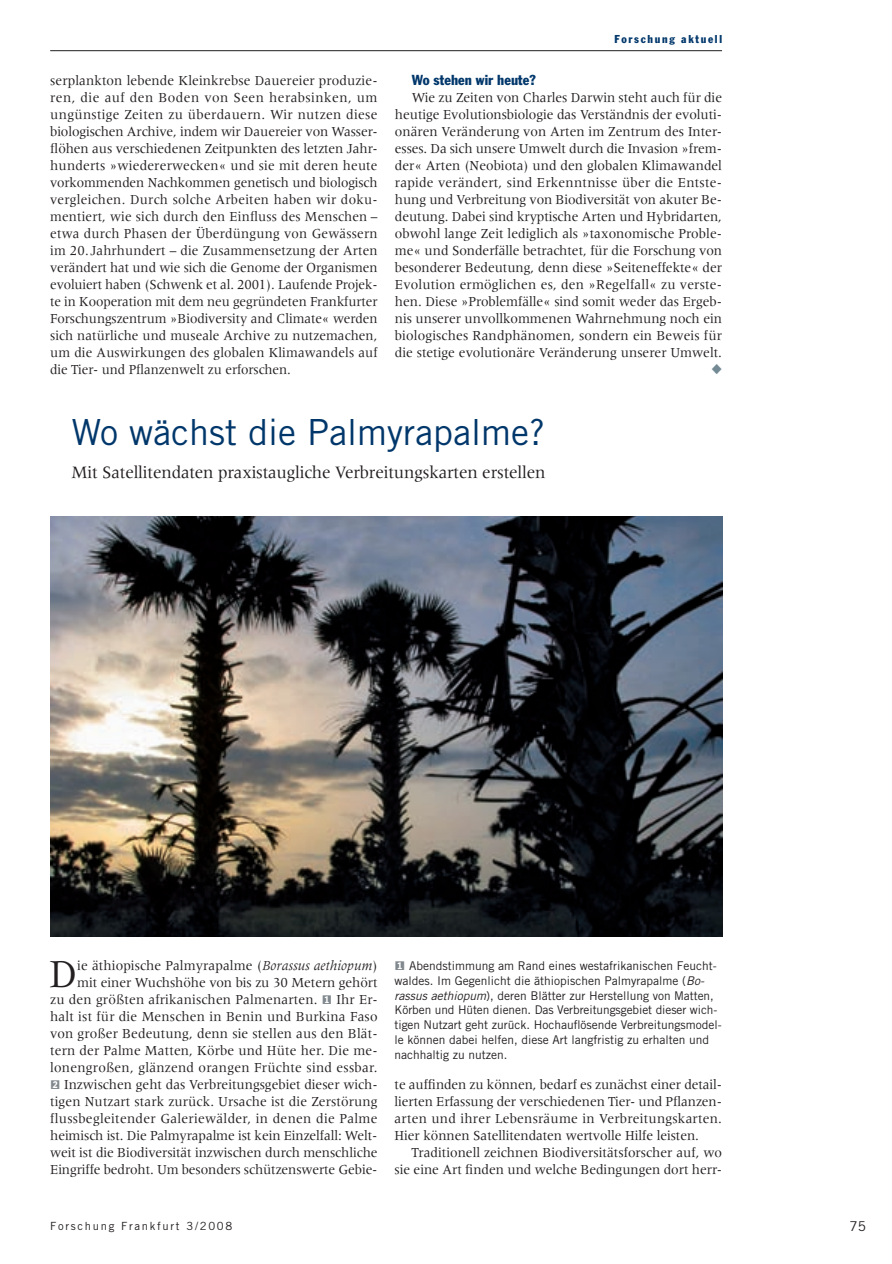
<style>
.page{position:relative;width:892px;height:1264px;background:#fff}
.page>*{position:absolute;margin:0;border:0;box-sizing:border-box;transform-origin:0 0}
.t1{font:41.1px "Meridien";color:#231f20;scale:.95 1}
.t2{font:36px "Trade Gothic";color:#00376b}
.t3{font:18px "Meridien";letter-spacing:-.01em;color:#231f20;scale:.95 1}
.t4{font:14.25px/17px "Meridien";color:#231f20;text-align:justify;scale:.95 1}
.t5{font:condensed 14.25px "Franklin Gothic";letter-spacing:.005em;color:#00376b}
.t6{font:13.5px "Trade Gothic";color:#231f20}
.t7{font:12px/14.9px "Trade Gothic";color:#231f20}
.t8{font:11.25px "Trade Gothic";letter-spacing:.15em;color:#231f20}
.t9{font:condensed 11.25px "Franklin Gothic";letter-spacing:.15em;color:#00376b}
.s1{font-style:italic}
.s2{font-family:"Gothic Ziff";font-weight:500;font-size:12px;color:#81898e}
.s3{font-family:"Gothic Ziff";font-weight:500;color:#81898e}
</style>
<div class="page">
<img style="left:50px;top:517px;width:672px;height:418px">
<hr style="left:50px;top:50px;width:672px;height:1px;background:#231f20">
<p class="t4" style="left:50px;top:73px;width:346px">serplankton lebende Kleinkrebse Dauereier produzie&shy;ren, die auf den Boden von Seen herabsinken, um un günstige Zeiten zu überdauern. Wir nutzen diese biologischen Archive, indem wir Dauereier von Wasser&shy;flöhen aus ver schiedenen Zeitpunkten des letzten Jahr&shy;hunderts »wie dererwecken« und sie mit deren heute vorkommen den Nachkommen genetisch und biologisch vergleichen. Durch solche Arbeiten haben wir doku&shy;mentiert, wie sich durch den Einfluss des Menschen – etwa durch Phasen der Überdüngung von Gewässern im 20. Jahrhundert – die Zusammensetzung der Arten verändert hat und wie sich die Genome der Organismen evoluiert haben (Schwenk et al. 2001). Laufende Projek&shy;te in Kooperation mit dem neu gegründeten Frankfurter Forschungszentrum »Biodiversity and Climate« werden sich natürliche und museale Archive zu nutzemachen, um die Auswirkungen des globalen Klimawandels auf die Tier- und Pflanzenwelt zu erforschen.</p>
<p class="t9" style="left:614px;top:35px;width:109px">Forschung aktuell</p>
<p class="t5" style="left:412px;top:75px;width:125px">Wo stehen wir heute?</p>
<p class="t4" style="left:395px;top:90px;width:346px;text-indent:17px">Wie zu Zeiten von Charles Darwin steht auch für die heutige Evolutionsbiologie das Verständnis der evoluti&shy;onären Veränderung von Arten im Zentrum des Inter&shy;esses. Da sich unsere Umwelt durch die Invasion »frem&shy;der« Arten (Neobiota) und den globalen Klimawandel rapide verändert, sind Erkenntnisse über die Entste&shy;hung und Verbreitung von Biodiversität von akuter Be&shy;deutung. Dabei sind kryptische Arten und Hybridarten, obwohl lange Zeit lediglich als »taxonomische Proble&shy;me« und Sonderfälle betrachtet, für die Forschung von besonderer Bedeutung, denn diese »Seiteneffekte« der Evolution ermöglichen es, den »Regelfall« zu verste&shy;hen. Diese »Problemfälle« sind somit weder das Ergeb&shy;nis unserer unvollkommenen Wahrnehmung noch ein biologisches Randphänomen, sondern ein Beweis für die stetige evolutionäre Veränderung unserer Umwelt.</p>
<h2 class="t2" style="left:71px;top:419px;width:475px">Wo wächst die Palmyrapalme?</h2>
<p class="t3" style="left:71px;top:465px;width:501px">Mit Satellitendaten praxistaugliche Verbreitungskarten erstellen</p>
<p class="t4" style="left:50px;top:957px;width:346px;text-align:right">ie äthiopische Palmyrapalme (<span class="s1">Borassus aethiopum</span>)<br>mit einer Wuchshöhe von bis zu 30 Metern gehört<br>zu den größten afrikanischen Palmenarten. <span class="s2">1</span> Ihr Er&shy;halt ist für die Menschen in Benin und Burkina Faso von großer Bedeutung, denn sie stellen aus den Blät&shy;tern der Palme Matten, Körbe und Hüte her. Die me&shy;lonengroßen, glänzend orangen Früchte sind essbar.<br><span class="s2">2</span> Inzwischen geht das Verbreitungsgebiet dieser wich&shy;tigen Nutzart stark zurück. Ursache ist die Zerstörung flussbegleitender Galeriewälder, in denen die Palme heimisch ist. Die Palmyrapalme ist kein Einzelfall: Welt&shy;weit ist die Biodiversität inzwischen durch menschliche Eingriffe bedroht. Um besonders schützenswerte Gebie-</p>
<p class="t7" style="left:395px;top:958px;width:329px"><span class="s3">1</span> Abendstimmung am Rand eines westafrikanischen Feucht&shy;waldes. Im Gegenlicht die äthiopischen Palmyrapalme (<span class="s1">Bo&shy;rassus aethiopum</span>), deren Blätter zur Herstellung von Matten, Körben und Hüten dienen. Das Verbreitungsgebiet dieser wich&shy;tigen Nutzart geht zurück. Hochauflösende Verbreitungsmodel&shy;le können dabei helfen, diese Art langfristig zu erhalten und nachhaltig zu nutzen.</p>
<h1 class="t1" style="left:49px;top:957px;width:31px">D</h1>
<p class="t4" style="left:395px;top:1077px;width:346px">te auffinden zu können, bedarf es zunächst einer detail&shy;lierten Erfassung der verschiedenen Tier- und Pflanzen&shy;arten und ihrer Lebensräume in Verbreitungskarten.<br>Hier können Satellitendaten wertvolle Hilfe leisten.</p>
<p class="t4" style="left:395px;top:1145px;width:346px;text-align:right">Traditionell zeichnen Biodiversitätsforscher auf, wo sie eine Art finden und welche Bedingungen dort herr-</p>
<p class="t8" style="left:50px;top:1221px;width:184px">Forschung Frankfurt 3/2008</p>
<p class="t6" style="left:850px;top:1221px;width:18px">75</p>
</div>
